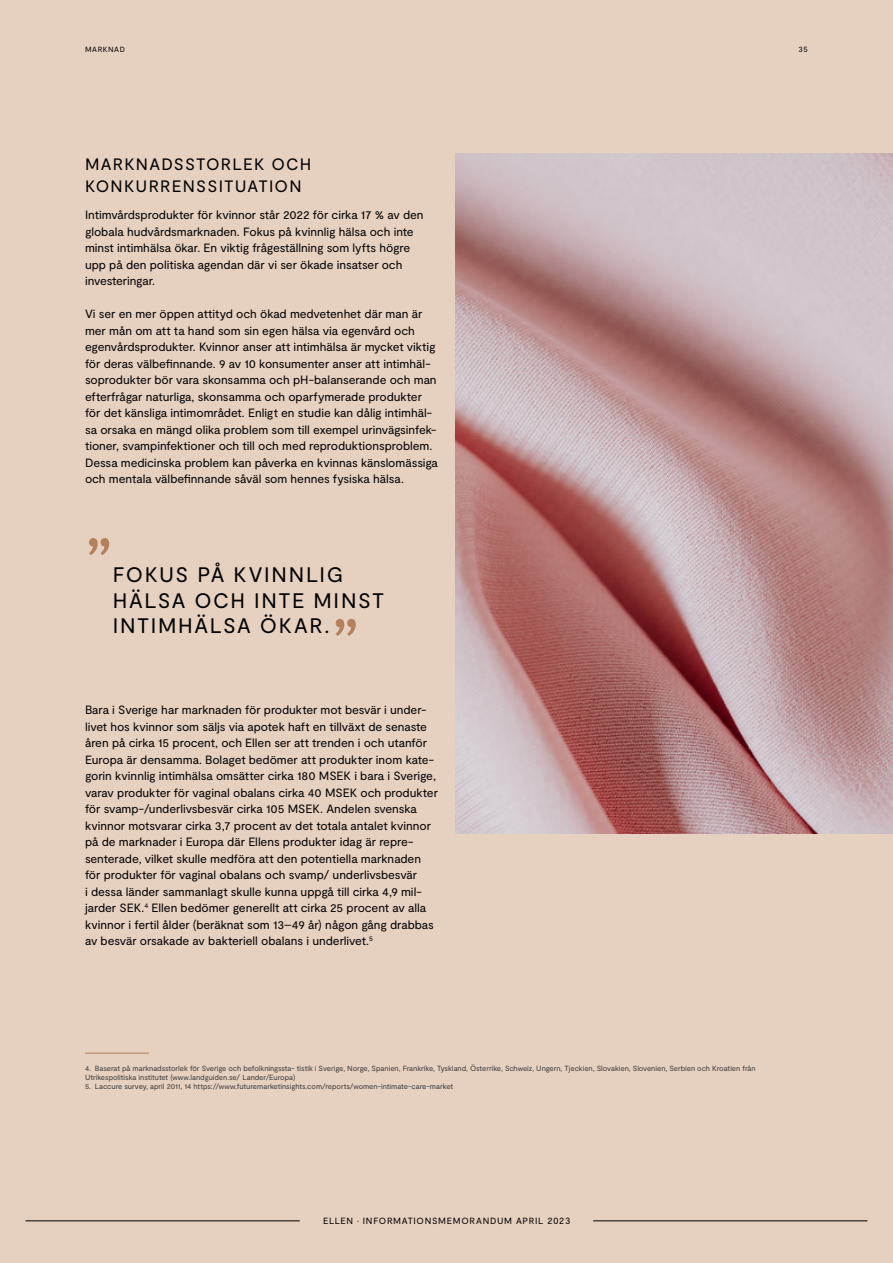
<style>
.page{position:relative;width:893px;height:1263px;background:#e6d0c0}
.page>*{position:absolute;margin:0;border:0;box-sizing:border-box;transform-origin:0 0}
.t1{font:72px "Moderat";color:#b5805c}
.t2{font:21px/25.5px "Moderat";letter-spacing:.075em;color:#000}
.t3{font:16.5px/22.5px "Moderat";letter-spacing:.075em;color:#000}
.t4{font:12px/16.5px "Moderat";letter-spacing:-.005em;color:#000}
.t5{font:9px "Moderat";letter-spacing:.075em;color:#000}
.t6{font:7.5px/9px "Moderat";letter-spacing:-.005em;color:#3c3c3b}
.t7{font:7.5px "Moderat";color:#000}
</style>
<div class="page">
<hr style="left:85px;top:1053px;width:64px;height:1px;background:#b5805c">
<img style="left:455px;top:153px;width:438px;height:680px">
<hr style="left:593px;top:1220px;width:274px;height:1px;background:#000">
<hr style="left:26px;top:1220px;width:274px;height:1px;background:#000">
<p class="t7" style="left:85px;top:45px;width:14px">Marknad</p>
<h3 class="t3" style="left:85px;top:153px;width:228px">MARKNADSSTORLEK OCH<br>KONKURRENSSITUATION</h3>
<p class="t4" style="left:85px;top:207px;width:340px">Intimvårdsprodukter för kvinnor står 2022 för cirka 17 % av den globala hudvårdsmarknaden. Fokus på kvinnlig hälsa och inte minst intimhälsa ökar. En viktig frågeställning som lyfts högre upp på den politiska agendan där vi ser ökade insatser och investeringar.</p>
<p class="t4" style="left:85px;top:306px;width:354px">Vi ser en mer öppen attityd och ökad medvetenhet där man är mer mån om att ta hand som sin egen hälsa via egenvård och egenvårdsprodukter. Kvinnor anser att intimhälsa är mycket viktig för deras välbefinnande. 9 av 10 konsumenter anser att intimhäl&shy;soprodukter bör vara skonsamma och pH-balanserande och man efterfrågar naturliga, skonsamma och oparfymerade produkter för det känsliga intimområdet. Enligt en studie kan dålig intimhäl&shy;sa orsaka en mängd olika problem som till exempel urinvägsinfek&shy;tioner, svampinfektioner och till och med reproduktionsproblem.<br>Dessa medicinska problem kan påverka en kvinnas känslomässiga och mentala välbefinnande såväl som hennes fysiska hälsa.</p>
<h1 class="t1" style="left:85px;top:522px;width:29px">”</h1>
<h2 class="t2" style="left:113px;top:563px;width:273px">FOKUS PÅ KVINNLIG<br>HÄLSA OCH INTE MINST<br>INTIMHÄLSA ÖKAR.</h2>
<h1 class="t1" style="left:332px;top:603px;width:29px">”</h1>
<p class="t4" style="left:85px;top:702px;width:354px">Bara i Sverige har marknaden för produkter mot besvär i under&shy;livet hos kvinnor som säljs via apotek haft en tillväxt de senaste åren på cirka 15 procent, och Ellen ser att trenden i och utanför Europa är densamma. Bolaget bedömer att produkter inom kate&shy;gorin kvinnlig intimhälsa omsätter cirka 180 MSEK i bara i Sverige, varav produkter för vaginal obalans cirka 40 MSEK och produkter för svamp-/underlivsbesvär cirka 105 MSEK. Andelen svenska kvinnor motsvarar cirka 3,7 procent av det totala antalet kvinnor på de marknader i Europa där Ellens produkter idag är repre&shy;senterade, vilket skulle medföra att den potentiella marknaden för produkter för vaginal obalans och svamp/ underlivsbesvär<br>i dessa länder sammanlagt skulle kunna uppgå till cirka 4,9 mil&shy;jarder SEK.<sup>4</sup> Ellen bedömer generellt att cirka 25 procent av alla kvinnor i fertil ålder (beräknat som 13–49 år) någon gång drabbas av besvär orsakade av bakteriell obalans i underlivet.<sup>5</sup></p>
<p class="t7" style="left:798px;top:45px;width:11px">35</p>
<p class="t6" style="left:85px;top:1064px;width:672px">4. Baserat på marknadsstorlek för Sverige och befolkningssta- tistik i Sverige, Norge, Spanien, Frankrike, Tyskland, Österrike, Schweiz, Ungern, Tjeckien, Slovakien, Slovenien, Serbien och Kroatien från<br>Utrikespolitiska institutet (www.landguiden.se/ Lander/Europa)</p>
<p class="t6" style="left:85px;top:1082px;width:370px">5. Laccure survey, april 2011, 14 https://www.futuremarketinsights.com/reports/women-intimate-care-market</p>
<p class="t5" style="left:323px;top:1216px;width:249px">ELLEN · INFORMATIONSMEMORANDUM APRIL 2023</p>
</div>
